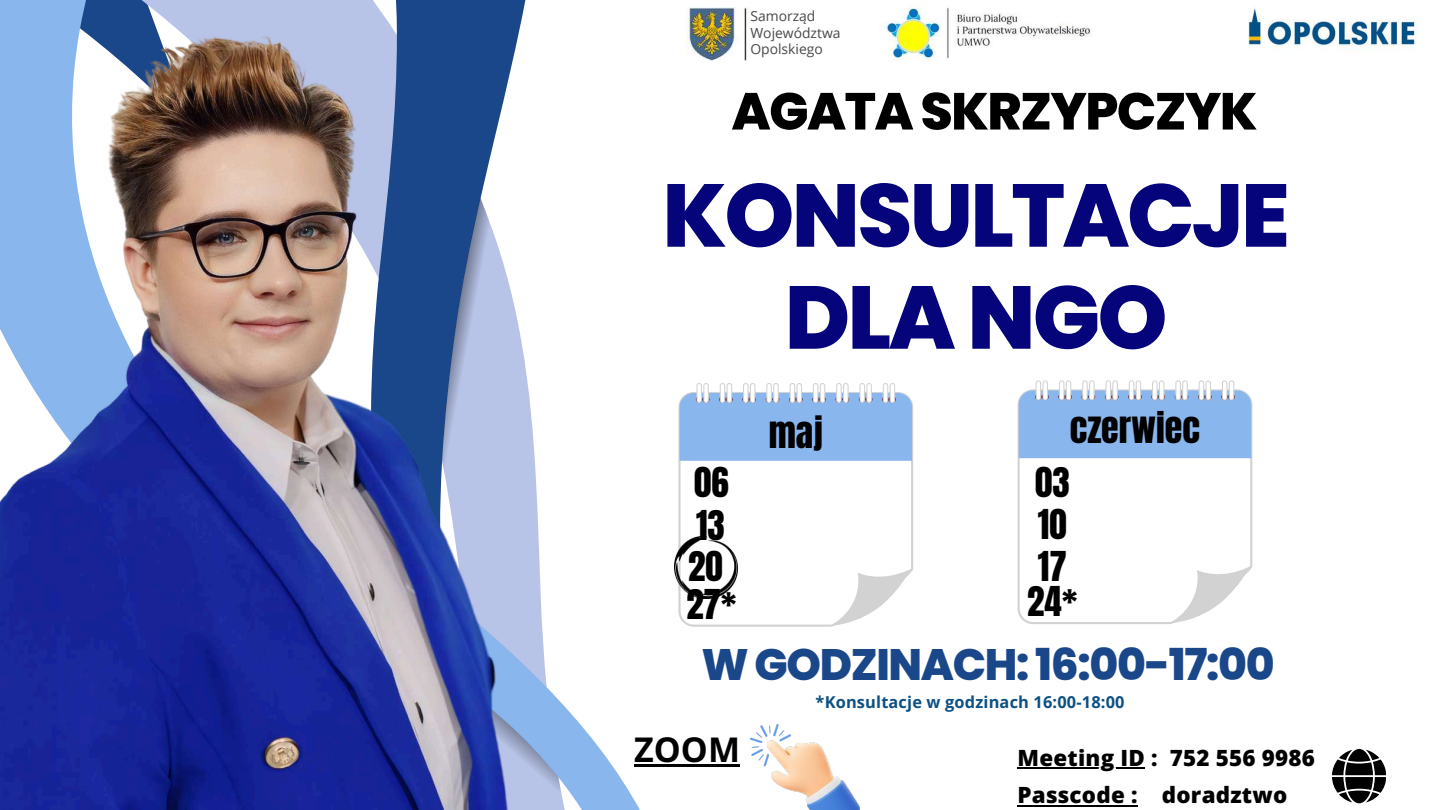
<style>
.page{position:relative;width:1440px;height:810px;background:#fff}
.page>*{position:absolute;margin:0;border:0;box-sizing:border-box;transform-origin:0 0}
.t1{font:800 89px/102px "Poppins";letter-spacing:-.03em;color:#05047a;text-align:center}
.t2{font:800 52px "Poppins";letter-spacing:-.03em;color:#000}
.t3{font:800 44px "Poppins";letter-spacing:-.03em;color:#1a4789}
.t4{font:36px "Anton";color:#000}
.t5{font:35px/40.6px "Anton";color:#000}
.t6{font:700 34px "Open Sans";color:#000}
.t7{font:800 22.4px/37.3px "Open Sans";letter-spacing:.01em;color:#000}
.t8{font:700 16.4px "Open Sans";letter-spacing:.01em;color:#0c5084}
.t9{font:13.9px/16.8px "Open Sans";color:#484848}
</style>
<div class="page">
<svg style="left:542px;top:7px;width:204px;height:803px"></svg>
<svg style="left:542px;top:680px;width:31px;height:130px"></svg>
<img style="left:879px;top:3px;width:212px;height:58px">
<img style="left:1248px;top:8px;width:170px;height:40px">
<svg style="left:678px;top:392px;width:235px;height:235px"></svg>
<svg style="left:680px;top:383px;width:232px;height:78px;background:#9cc0ec"></svg>
<svg style="left:831px;top:568px;width:81px;height:58px"></svg>
<svg style="left:1018px;top:399px;width:234px;height:225px"></svg>
<svg style="left:1019px;top:380px;width:232px;height:78px;background:#9cc0ec"></svg>
<svg style="left:1170px;top:566px;width:81px;height:57px"></svg>
<img style="left:750px;top:724px;width:109px;height:86px">
<hr style="left:1018px;top:767px;width:127px;height:2px;background:#000">
<hr style="left:1018px;top:805px;width:120px;height:2px;background:#000">
<svg style="left:1332px;top:749px;width:54px;height:54px"></svg>
<img style="left:686px;top:8px;width:61px;height:53px">
<img style="left:0;top:0;width:542px;height:810px">
<hr style="left:634px;top:764px;width:106px;height:3px;background:#000">
<img style="left:675px;top:537px;width:62px;height:61px">
<p class="t9" style="left:750px;top:7px;width:92px">Samorząd<br>Województwa<br>Opolskiego</p>
<h2 class="t2" style="left:731px;top:75px;width:528px">AGATA SKRZYPCZYK</h2>
<h1 class="t1" style="left:662px;top:165px;width:629px">KONSULTACJE<br>DLA NGO</h1>
<h3 class="t4" style="left:769px;top:407px;width:56px">MAJ</h3>
<h3 class="t4" style="left:1070px;top:402px;width:132px">CZERWIEC</h3>
<h3 class="t5" style="left:686px;top:463px;width:52px">06<br>13<br>20<br>27*</h3>
<h3 class="t3" style="left:701px;top:634px;width:575px">W GODZINACH: 16:00-17:00</h3>
<h3 class="t5" style="left:1035px;top:462px;width:36px;line-height:41.8px;text-align:justify">03<br>10<br>17</h3>
<h3 class="t5" style="left:1027px;top:582px;width:52px">24*</h3>
<h3 class="t6" style="left:634px;top:725px;width:107px">ZOOM</h3>
<p class="t8" style="left:816px;top:691px;width:310px">*Konsultacje w godzinach 16:00-18:00</p>
<p class="t7" style="left:1018px;top:739px;width:299px">Meeting ID : 752 556 9986<br>Passcode : doradztwo</p>
</div>
